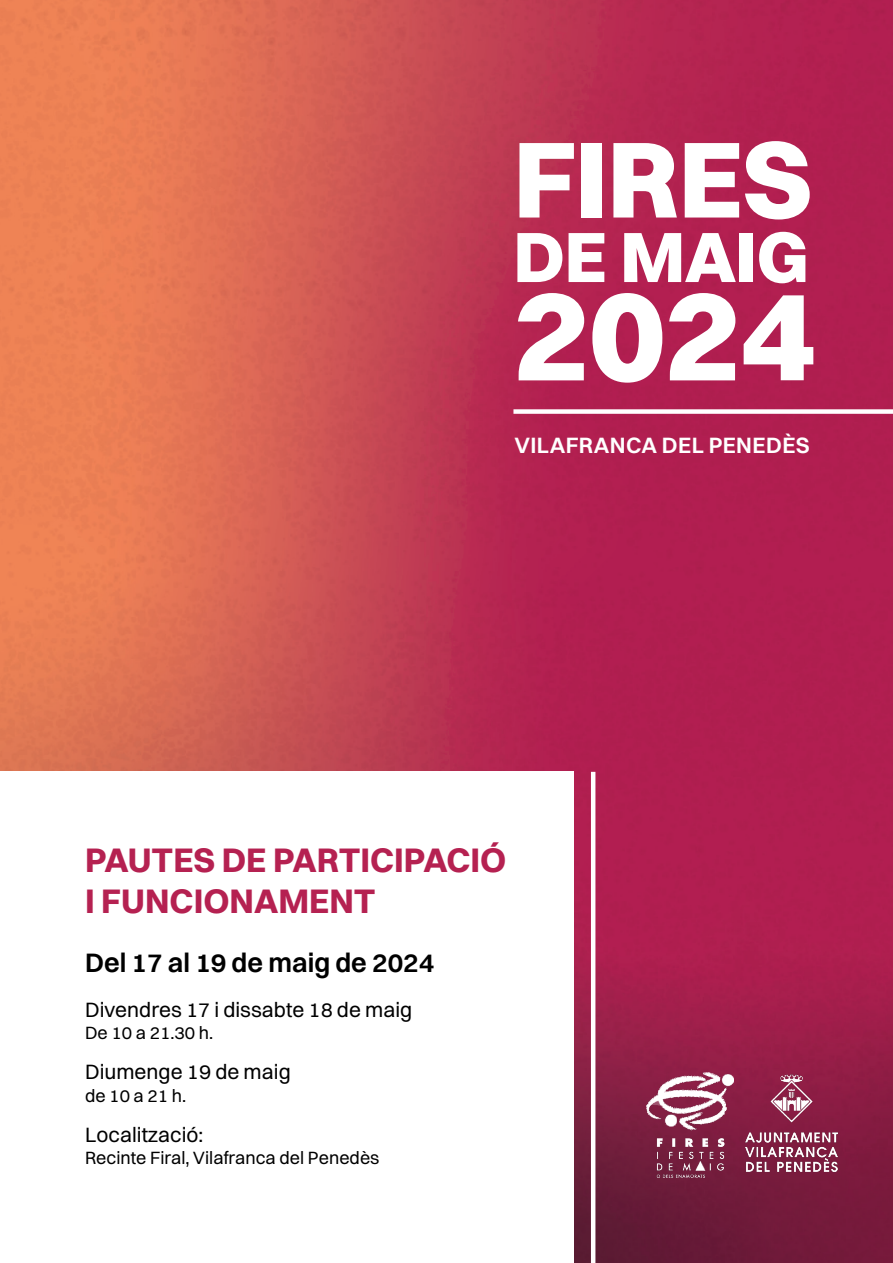
<style>
.page{position:relative;width:893px;height:1263px;background:#fff}
.page>*{position:absolute;margin:0;border:0;box-sizing:border-box;transform-origin:0 0}
.t1{font:800 132px "Switzer";color:#fff}
.t2{font:800 109.5px "Switzer";letter-spacing:-.005em;color:#fff}
.t3{font:800 72px "Switzer";letter-spacing:-.005em;color:#fff}
.t4{font:700 34.5px "Switzer";color:#b52151}
.t5{font:600 27px "Switzer";color:#000}
.t6{font:600 22.5px "Switzer";letter-spacing:.015em;color:#fff}
.t7{font:21px "Switzer";color:#000}
.t8{font:18px "Switzer";color:#000}
</style>
<div class="page">
<img style="left:0;top:1px;width:893px;height:1262px">
<hr style="left:591px;top:774px;width:4px;height:489px;background:#fff">
<div style="left:0;top:772px;width:574px;height:491px;background:#fff"></div>
<img style="left:647px;top:1072px;width:87px;height:105px">
<img style="left:742px;top:1072px;width:100px;height:106px">
<div style="left:516px;top:409px;width:377px;height:5px;background:#fff"></div>
<p class="t2" style="left:513px;top:111px;width:300px">FIRES</p>
<p class="t3" style="left:513px;top:212px;width:297px">DE MAIG</p>
<p class="t1" style="left:513px;top:252px;width:303px">2024</p>
<p class="t6" style="left:514px;top:432px;width:297px">VILAFRANCA DEL PENEDÈS</p>
<p class="t4" style="left:85px;top:838px;width:423px">PAUTES DE PARTICIPACIÓ</p>
<p class="t4" style="left:85px;top:879px;width:292px">I FUNCIONAMENT</p>
<p class="t5" style="left:85px;top:946px;width:351px">Del 17 al 19 de maig de 2024</p>
<p class="t7" style="left:85px;top:997px;width:329px">Divendres 17 i dissabte 18 de maig</p>
<p class="t8" style="left:85px;top:1022px;width:130px">De 10 a 21.30 h.</p>
<p class="t7" style="left:85px;top:1059px;width:207px">Diumenge 19 de maig</p>
<p class="t8" style="left:85px;top:1084px;width:103px">de 10 a 21 h.</p>
<p class="t7" style="left:85px;top:1122px;width:120px">Localització:</p>
<p class="t8" style="left:85px;top:1147px;width:296px">Recinte Firal, Vilafranca del Penedès</p>
</div>
